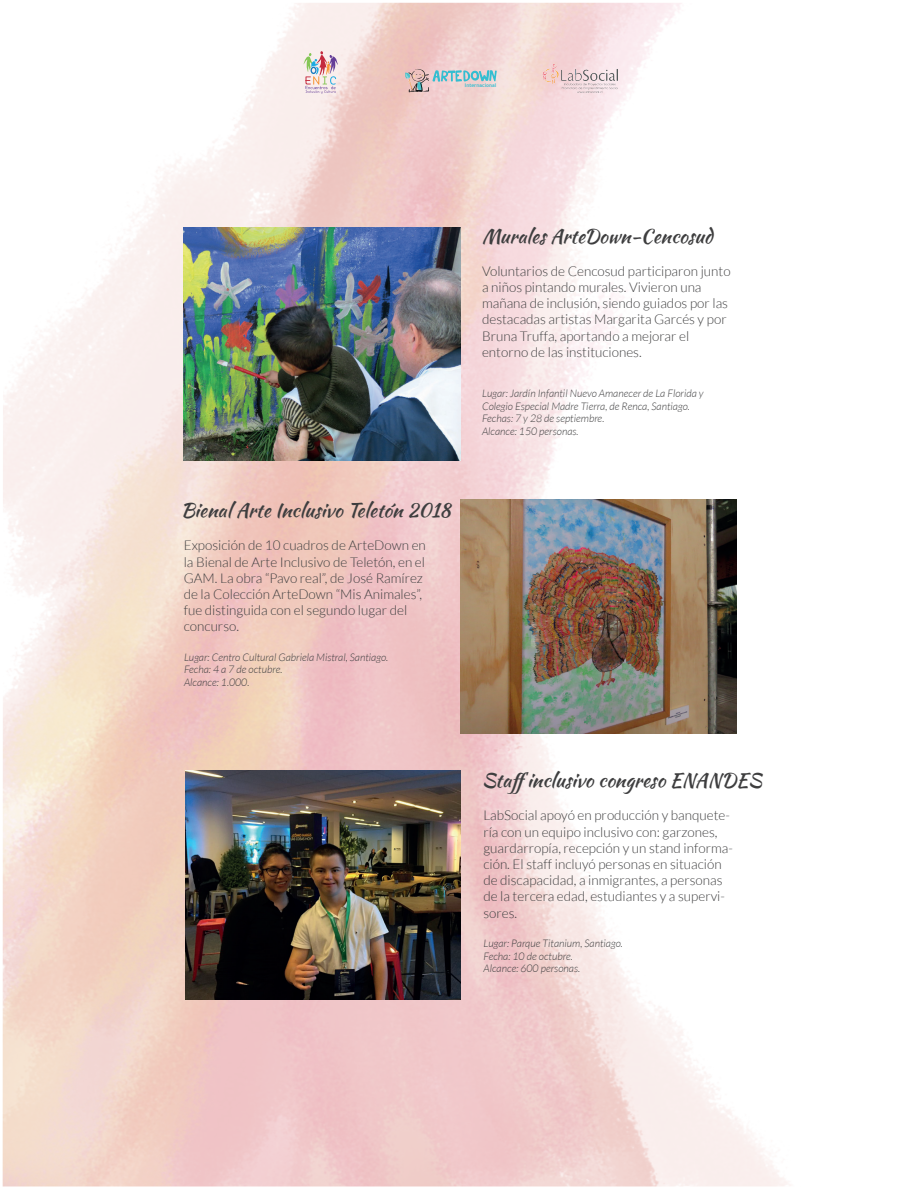
<style>
.page{position:relative;width:918px;height:1188px;background:#fff}
.page>*{position:absolute;margin:0;border:0;box-sizing:border-box;transform-origin:0 0}
.t1{font:19.5px "Kaushan Script";color:#3e3e3f}
.t2{font:300 13.5px/16.2px "Lato";color:#3e3e3f}
.t3{font:italic 300 10.5px/12.6px "Lato";color:#3e3e3f}
.t4{font:700 5.1px "Trebuchet MS";color:#33bed1}
</style>
<div class="page">
<img style="left:3px;top:3px;width:785px;height:1183px">
<img style="left:184px;top:228px;width:277px;height:232px">
<img style="left:461px;top:499px;width:275px;height:234px">
<img style="left:185px;top:771px;width:275px;height:228px">
<svg style="left:304px;top:51px;width:34px;height:43px"></svg>
<img style="left:543px;top:65px;width:74px;height:27px">
<svg style="left:404px;top:59px;width:93px;height:34px;background:#d2c6c7"></svg>
<p class="t4" style="left:465px;top:82px;width:33px">Internacional</p>
<h1 class="t1" style="left:181px;top:496px;width:271px">Bienal Arte Inclusivo Teletón 2018</h1>
<p class="t2" style="left:184px;top:537px;width:244px">Exposición de 10 cuadros de ArteDown en la Bienal de Arte Inclusivo de Teletón, en el GAM. La obra “Pavo real”, de José Ramírez de la Colección ArteDown “Mis Animales”, fue distinguida con el segundo lugar del concurso.</p>
<p class="t3" style="left:184px;top:651px;width:206px">Lugar: Centro Cultural Gabriela Mistral, Santiago.<br>Fecha: 4 a 7 de octubre.<br>Alcance: 1.000.</p>
<h1 class="t1" style="left:482px;top:222px;width:232px">Murales ArteDown-Cencosud</h1>
<p class="t2" style="left:482px;top:263px;width:250px">Voluntarios de Cencosud participaron junto a niños pintando murales. Vivieron una mañana de inclusión, siendo guiados por las destacadas artistas Margarita Garcés y por Bruna Truffa, aportando a mejorar el entorno de las instituciones.</p>
<p class="t3" style="left:482px;top:388px;width:223px">Lugar: Jardín Infantil Nuevo Amanecer de La Florida y Colegio Especial Madre Tierra, de Renca, Santiago.<br>Fechas: 7 y 28 de septiembre.<br>Alcance: 150 personas.</p>
<h1 class="t1" style="left:482px;top:766px;width:281px">Staffinclusivo congreso ENANDES</h1>
<p class="t2" style="left:483px;top:808px;width:251px">LabSocial apoyó en producción y banquete&shy;ría con un equipo inclusivo con: garzones, guardarropía, recepción y un stand informa&shy;ción. El staff incluyó personas en situación de discapacidad, a inmigrantes, a personas de la tercera edad, estudiantes y a supervi&shy;sores.</p>
<p class="t3" style="left:484px;top:937px;width:141px">Lugar: Parque Titanium, Santiago.<br>Fecha: 10 de octubre.<br>Alcance: 600 personas.</p>
</div>
